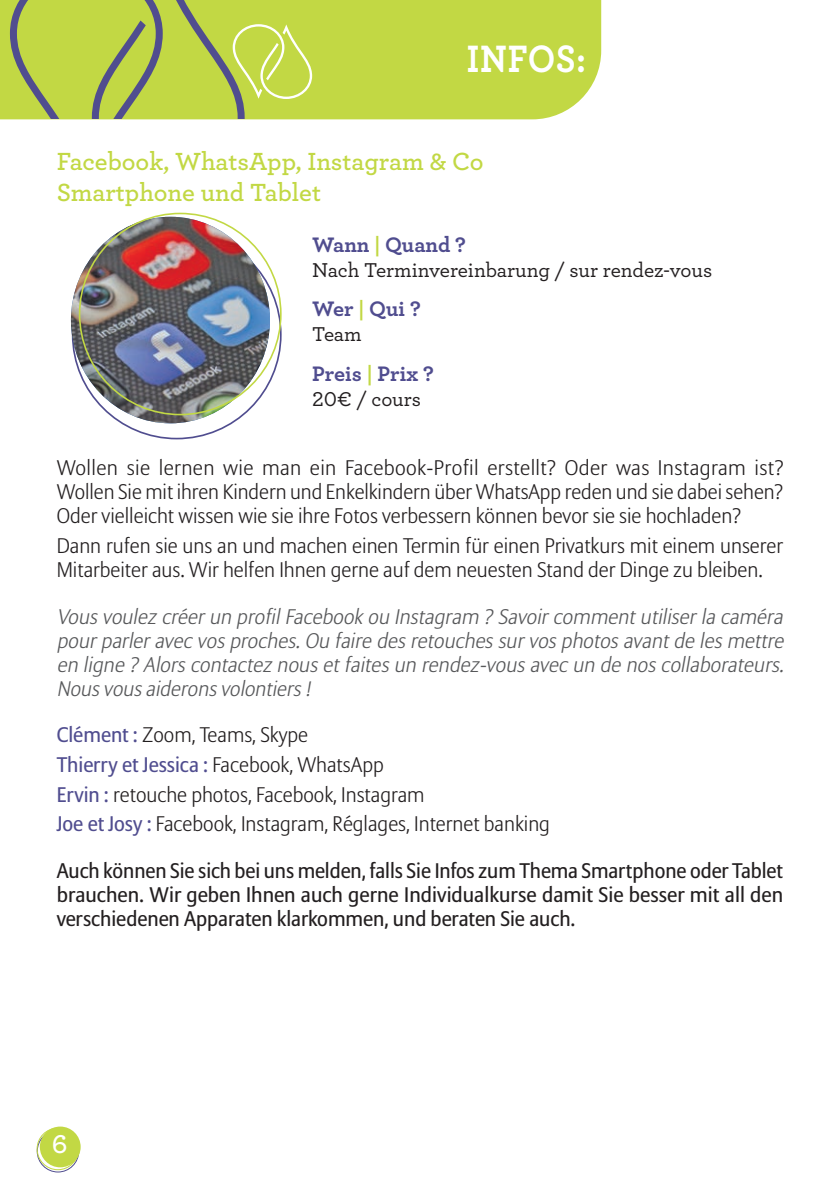
<style>
.page{position:relative;width:840px;height:1191px;background:#fff}
.page>*{position:absolute;margin:0;border:0;box-sizing:border-box;transform-origin:0 0}
.t1{font:700 40px "Archer";letter-spacing:.015em;color:#fff;scale:.9 1}
.t2{font:600 27px "Archer";color:#fff}
.t3{font:600 26px/31.2px "Archer";color:#c2d844}
.t4{font:700 22px "Archer";color:#504d8f}
.t5{font:300 21px/24px "Allianz Sans";color:#231f20}
.t6{font:italic 300 21px/24px "Allianz Sans";color:#57585a;text-align:justify}
.t7{font:21px/24px "Allianz Sans";color:#231f20;text-align:justify}
.t8{font:500 21px "Archer";letter-spacing:-.005em;color:#231f20}
.s1{color:#c2d844}
.s2{font-weight:400;color:#504d8f}
</style>
<div class="page">
<div style="left:37px;top:1130px;width:42px;height:42px;border:1px solid #504d8f;border-radius:50%"></div>
<div style="left:40px;top:1126px;width:41px;height:41px;background:#c2d844;border-radius:50%"></div>
<div style="left:37px;top:1128px;width:42px;height:41px;border:1px solid #c2d844;border-radius:50%"></div>
<img style="left:71px;top:217px;width:199px;height:206px">
<div style="left:0;top:0;width:601px;height:119px;background:#c2d844"></div>
<svg style="left:10px;top:0;width:302px;height:118px;background:#b7ca4f"></svg>
<h1 class="t1" style="left:466px;top:28px;width:134px">INFOS:</h1>
<p class="t3" style="left:57px;top:144px;width:428px">Facebook, WhatsApp, Instagram &amp; Co<br>Smartphone und Tablet</p>
<p class="t4" style="left:312px;top:227px;width:155px">Wann <span class="s1">|</span> Quand ?</p>
<p class="t8" style="left:312px;top:255px;width:401px">Nach Terminvereinbarung / sur rendez-vous</p>
<p class="t4" style="left:312px;top:291px;width:110px">Wer <span class="s1">|</span> Qui ?</p>
<p class="t8" style="left:312px;top:319px;width:51px">Team</p>
<p class="t4" style="left:312px;top:356px;width:123px">Preis <span class="s1">|</span> Prix ?</p>
<p class="t8" style="left:312px;top:384px;width:110px">20€ / cours</p>
<p class="t5" style="left:57px;top:457px;width:728px;text-align:justify">Wollen sie lernen wie man ein Facebook-Profil erstellt? Oder was Instagram ist?<br>Wollen Sie mit ihren Kindern und Enkelkindern über WhatsApp reden und sie dabei sehen?<br>Oder vielleicht wissen wie sie ihre Fotos verbessern können bevor sie sie hochladen?</p>
<p class="t5" style="left:57px;top:534px;width:727px">Dann rufen sie uns an und machen einen Termin für einen Privatkurs mit einem unserer<br>Mitarbeiter aus. Wir helfen Ihnen gerne auf dem neuesten Stand der Dinge zu bleiben.</p>
<p class="t6" style="left:57px;top:605px;width:732px">Vousvoulez créerun profilFacebook ou Instagram ? Savoircommentutiliserla caméra pourparleravec vosproches.Ou faire desretouchessurvosphotosavantde lesmettre en ligne ? Alorscontactez nousetfaitesun rendez-vousavec un de noscollaborateurs.<br>Nousvousaideronsvolontiers!</p>
<p class="t5" style="left:57px;top:721px;width:494px;line-height:29.6px"><span class="s2">Clément :</span> Zoom, Teams, Skype<br><span class="s2">Thierry et Jessica :</span> Facebook, WhatsApp<br><span class="s2">Ervin :</span> retouche photos, Facebook, Instagram<br><span class="s2">Joe et Josy :</span> Facebook, Instagram, Réglages, Internet banking</p>
<p class="t7" style="left:57px;top:859px;width:727px">Auch können Sie sich bei uns melden, falls Sie Infos zum Thema Smartphone oder Tablet brauchen. Wir geben Ihnen auch gerne Individualkurse damit Sie besser mit all den verschiedenen Apparaten klarkommen, und beraten Sie auch.</p>
<p class="t2" style="left:52px;top:1124px;width:17px">6</p>
</div>
